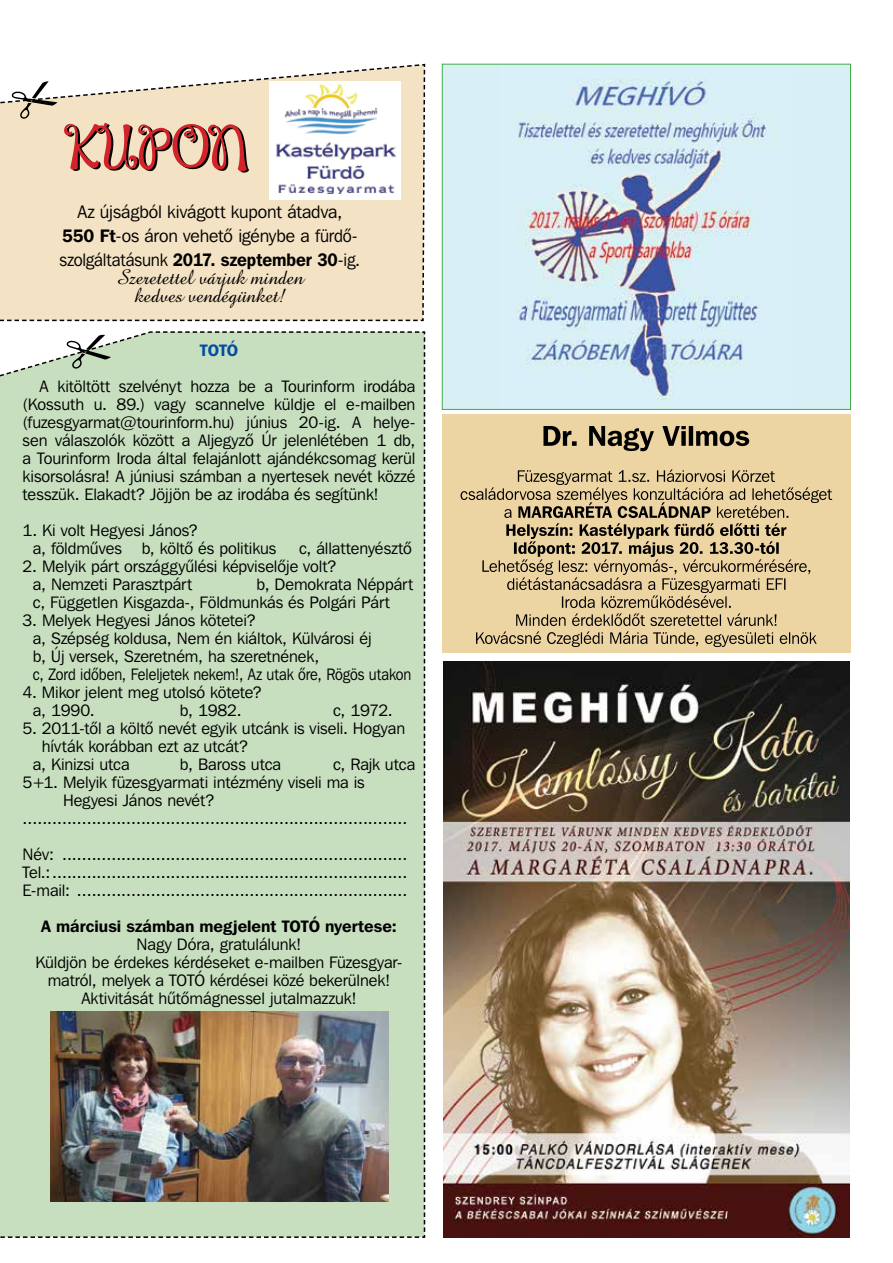
<style>
.page{position:relative;width:893px;height:1263px;background:#fff}
.page>*{position:absolute;margin:0;border:0;box-sizing:border-box;transform-origin:0 0}
.t1{font:21px/18px "Amazone HU Normal";color:#000;text-align:center}
.t2{font:18px/24px "Franklin Gothic Bk HU Book";letter-spacing:-.005em;color:#000;text-align:center}
.t3{font:16.5px/18px "Franklin Gothic Bk HU Book";letter-spacing:-.005em;color:#000}
.t4{font:16.5px "Franklin Gothic Demi HU Demi";color:#000}
.t5{font:16.5px "Franklin Gothic Demi HU Demi";color:#034ea2}
.s1{font-family:"Franklin Gothic Demi HU Demi"}
</style>
<div class="page">
<img style="left:443px;top:662px;width:407px;height:576px">
<div style="left:442px;top:64px;width:408px;height:345px;background:#d8eff5"></div>
<img style="left:517px;top:79px;width:251px;height:321px">
<div style="left:442px;top:64px;width:409px;height:346px;border:1px solid #41ad49"></div>
<div style="left:442px;top:415px;width:408px;height:238px;background:#edd4a3"></div>
<svg style="left:543px;top:426px;width:206px;height:25px"></svg>
<svg style="left:461px;top:469px;width:371px;height:178px"></svg>
<svg style="left:0;top:63px;width:426px;height:258px"></svg>
<div style="left:0;top:331px;width:425px;height:907px;background:#c7dfbf"></div>
<img style="left:50px;top:1011px;width:338px;height:191px">
<p class="t2" style="left:60px;top:200px;width:302px">Az újságból kivágott kupont átadva,<br><span class="s1">550 Ft</span>-os áron vehetô igénybe a fürdô&shy;szolgáltatásunk <span class="s1">2017. szeptember 30</span>-ig.</p>
<p class="t1" style="left:116px;top:269px;width:190px">Szeretettel várjuk minden kedves vendégünket!</p>
<p class="t5" style="left:200px;top:340px;width:11px">TOTÓ</p>
<p class="t3" style="left:23px;top:377px;width:394px;text-align:justify;text-indent:17px">A kitöltött szelvényt hozza be a Tourinform irodába (Kossuth u. 89.) vagy scannelve küldje el e-mailben (fuzesgyarmat@tourinform.hu) június 20-ig. A helye&shy;sen válaszolók között a Aljegyzô Úr jelenlétében 1 db, a Tourinform Iroda által felajánlott ajándékcsomag kerül kisorsolásra! A júniusi számban a nyertesek nevét közzé tesszük. Elakadt? Jöjjön be az irodába és segítünk!</p>
<p class="t3" style="left:33px;top:521px;width:245px;text-indent:-10px">1. Ki volt Hegyesi János?<br>a, földmûves b, költô és politikus</p>
<p class="t3" style="left:299px;top:539px;width:114px">c, állattenyésztô</p>
<p class="t3" style="left:33px;top:557px;width:305px;text-indent:-10px">2. Melyik párt országgyûlési képviselôje volt? a, Nemzeti Parasztpárt</p>
<p class="t3" style="left:33px;top:575px;width:382px;text-indent:224px">b, Demokrata Néppárt c, Független Kisgazda-, Földmunkás és Polgári Párt</p>
<p class="t3" style="left:33px;top:611px;width:380px;text-indent:-10px">3. Melyek Hegyesi János kötetei?<br>a, Szépség koldusa, Nem én kiáltok, Külvárosi éj<br>b, Új versek, Szeretném, ha szeretnének,<br>c, Zord idôben, Feleljetek nekem!, Az utak ôre, Rögös utakon</p>
<p class="t3" style="left:33px;top:683px;width:231px;text-indent:-10px">4. Mikor jelent meg utolsó kötete? a, 1990.</p>
<p class="t3" style="left:180px;top:701px;width:63px">b, 1982.</p>
<p class="t3" style="left:333px;top:701px;width:61px">c, 1972.</p>
<p class="t3" style="left:23px;top:719px;width:384px">5. 2011-tôl a költô nevét egyik utcánk is viseli. Hogyan</p>
<p class="t3" style="left:42px;top:737px;width:208px">hívták korábban ezt az utcát?</p>
<p class="t3" style="left:33px;top:755px;width:99px">a, Kinizsi utca</p>
<p class="t3" style="left:180px;top:755px;width:103px">b, Baross utca</p>
<p class="t3" style="left:333px;top:755px;width:84px">c, Rajk utca</p>
<p class="t3" style="left:23px;top:773px;width:344px">5+1. Melyik füzesgyarmati intézmény viseli ma is</p>
<p class="t3" style="left:63px;top:791px;width:153px">Hegyesi János nevét?</p>
<p class="t3" style="left:23px;top:809px;width:386px">..............................................................................</p>
<p class="t3" style="left:23px;top:845px;width:386px;text-align:justify">Név: ......................................................................<br>Tel.:........................................................................<br>E-mail: ...................................................................</p>
<p class="t4" style="left:41px;top:916px;width:251px">A márciusi számban megjelent TOTÓ</p>
<p class="t4" style="left:325px;top:916px;width:73px">nyertese:</p>
<p class="t3" style="left:35px;top:935px;width:369px;text-align:center">Nagy Dóra, gratulálunk!<br>Küldjön be érdekes kérdéseket e-mailben Füzesgyar&shy;matról, melyek a TOTÓ kérdései közé bekerülnek!<br>Aktivitását hûtômágnessel jutalmazzuk!</p>
</div>
